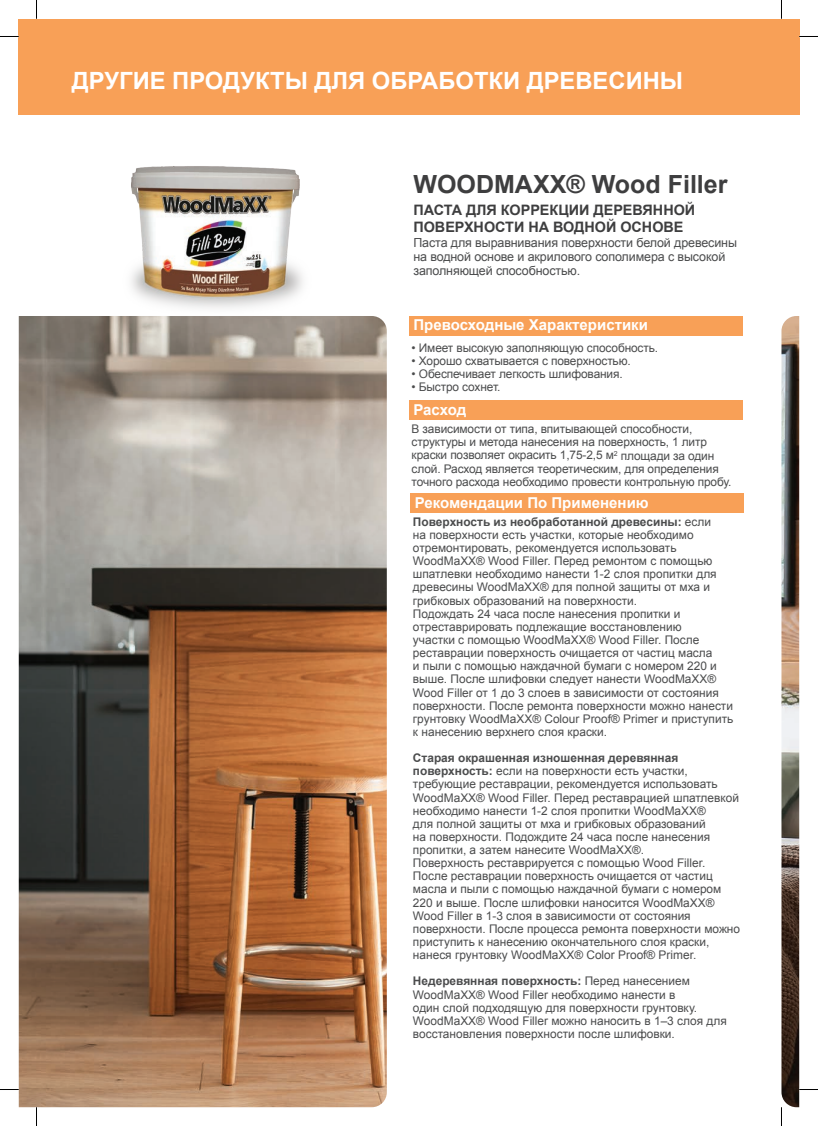
<style>
.page{position:relative;width:818px;height:1126px;background:#fff}
.page>*{position:absolute;margin:0;border:0;box-sizing:border-box;transform-origin:0 0}
.t1{font:700 25px "Arial";color:#3e3e3f}
.t2{font:700 23.75px "Arial";color:#fff}
.t3{font:700 15px "Arial";color:#fff}
.t4{font:700 14.38px/17.2px "Arial";color:#3e3e3f}
.t5{font:12.5px/13.8px "Arial";letter-spacing:-.01em;color:#4b4c4d}
.t6{font:11.88px/13.1px "Arial";color:#4b4c4d}
.s1{font-weight:700}
</style>
<div class="page">
<div style="left:19px;top:19px;width:779px;height:95px;background:#f8a057"></div>
<img style="left:131px;top:166px;width:172px;height:143px">
<div style="left:409px;top:316px;width:333px;height:19px;background:#f8a057"></div>
<div style="left:410px;top:493px;width:333px;height:20px;background:#f8a057"></div>
<div style="left:409px;top:400px;width:333px;height:19px;background:#f8a057"></div>
<img style="left:19px;top:316px;width:367px;height:791px">
<img style="left:781px;top:316px;width:17px;height:791px">
<svg style="left:0;top:36px;width:19px;height:1px"></svg>
<svg style="left:798px;top:36px;width:19px;height:1px"></svg>
<svg style="left:0;top:1088px;width:19px;height:2px"></svg>
<svg style="left:798px;top:1088px;width:19px;height:2px"></svg>
<svg style="left:36px;top:0;width:1px;height:19px"></svg>
<svg style="left:36px;top:1107px;width:1px;height:18px"></svg>
<h2 class="t2" style="left:72px;top:65px;width:612px">ДРУГИЕ ПРОДУКТЫ ДЛЯ ОБРАБОТКИ ДРЕВЕСИНЫ</h2>
<h1 class="t1" style="left:413px;top:168px;width:315px">WOODMAXX® Wood Filler</h1>
<p class="t4" style="left:413px;top:201px;width:283px">ПАСТА ДЛЯ КОРРЕКЦИИ ДЕРЕВЯННОЙ<br>ПОВЕРХНОСТИ НА ВОДНОЙ ОСНОВЕ</p>
<p class="t5" style="left:413px;top:236px;width:325px">Паста для выравнивания поверхности белой древесины на водной основе и акрилового сополимера с высокой заполняющей способностью.</p>
<p class="t3" style="left:413px;top:315px;width:236px">Превосходные Характеристики</p>
<p class="t6" style="left:411px;top:341px;width:248px">• Имеет высокую заполняющую способность.</p>
<p class="t6" style="left:411px;top:354px;width:220px">• Хорошо схватывается с поверхностью.</p>
<p class="t6" style="left:411px;top:367px;width:212px">• Обеспечивает легкость шлифования.</p>
<p class="t6" style="left:411px;top:381px;width:90px">• Быстро сохнет.</p>
<p class="t3" style="left:413px;top:400px;width:54px">Расход</p>
<p class="t6" style="left:411px;top:422px;width:321px">В зависимости от типа, впитывающей способности, структуры и метода нанесения на поверхность, 1 литр краски позволяет окрасить 1,75-2,5 м<sup>2</sup> площади за один слой. Расход является теоретическим, для определения точного расхода необходимо провести контрольную пробу.</p>
<p class="t3" style="left:414px;top:492px;width:235px">Рекомендации По Применению</p>
<p class="t6" style="left:412px;top:515px;width:321px"><span class="s1">Поверхность из необработанной древесины:</span> если<br>на поверхности есть участки, которые необходимо отремонтировать, рекомендуется использовать WoodMaXX® Wood Filler. Перед ремонтом с помощью шпатлевки необходимо нанести 1-2 слоя пропитки для древесины WoodMaXX® для полной защиты от мха и грибковых образований на поверхности.<br>Подождать 24 часа после нанесения пропитки и отреставрировать подлежащие восстановлению<br>участки с помощью WoodMaXX® Wood Filler. После реставрации поверхность очищается от частиц масла<br>и пыли с помощью наждачной бумаги с номером 220 и выше. После шлифовки следует нанести WoodMaXX® Wood Filler от 1 до 3 слоев в зависимости от состояния поверхности. После ремонта поверхности можно нанести грунтовку WoodMaXX® Colour Proof® Primer и приступить к нанесению верхнего слоя краски.</p>
<p class="t6" style="left:412px;top:751px;width:328px"><span class="s1">Старая окрашенная изношенная деревянная поверхность:</span> если на поверхности есть участки, требующие реставрации, рекомендуется использовать WoodMaXX® Wood Filler. Перед реставрацией шпатлевкой необходимо нанести 1-2 слоя пропитки WoodMaXX®<br>для полной защиты от мха и грибковых образований<br>на поверхности. Подождите 24 часа после нанесения пропитки, а затем нанесите WoodMaXX®.<br>Поверхность реставрируется с помощью Wood Filler.<br>После реставрации поверхность очищается от частиц масла и пыли с помощью наждачной бумаги с номером 220 и выше. После шлифовки наносится WoodMaXX® Wood Filler в 1-3 слоя в зависимости от состояния поверхности. После процесса ремонта поверхности можно приступить к нанесению окончательного слоя краски, нанеся грунтовку WoodMaXX® Color Proof® Primer.</p>
<p class="t6" style="left:412px;top:974px;width:315px"><span class="s1">Недеревянная поверхность:</span> Перед нанесением WoodMaXX® Wood Filler необходимо нанести в<br>один слой подходящую для поверхности грунтовку.<br>WoodMaXX® Wood Filler можно наносить в 1–3 слоя для восстановления поверхности после шлифовки.</p>
</div>
